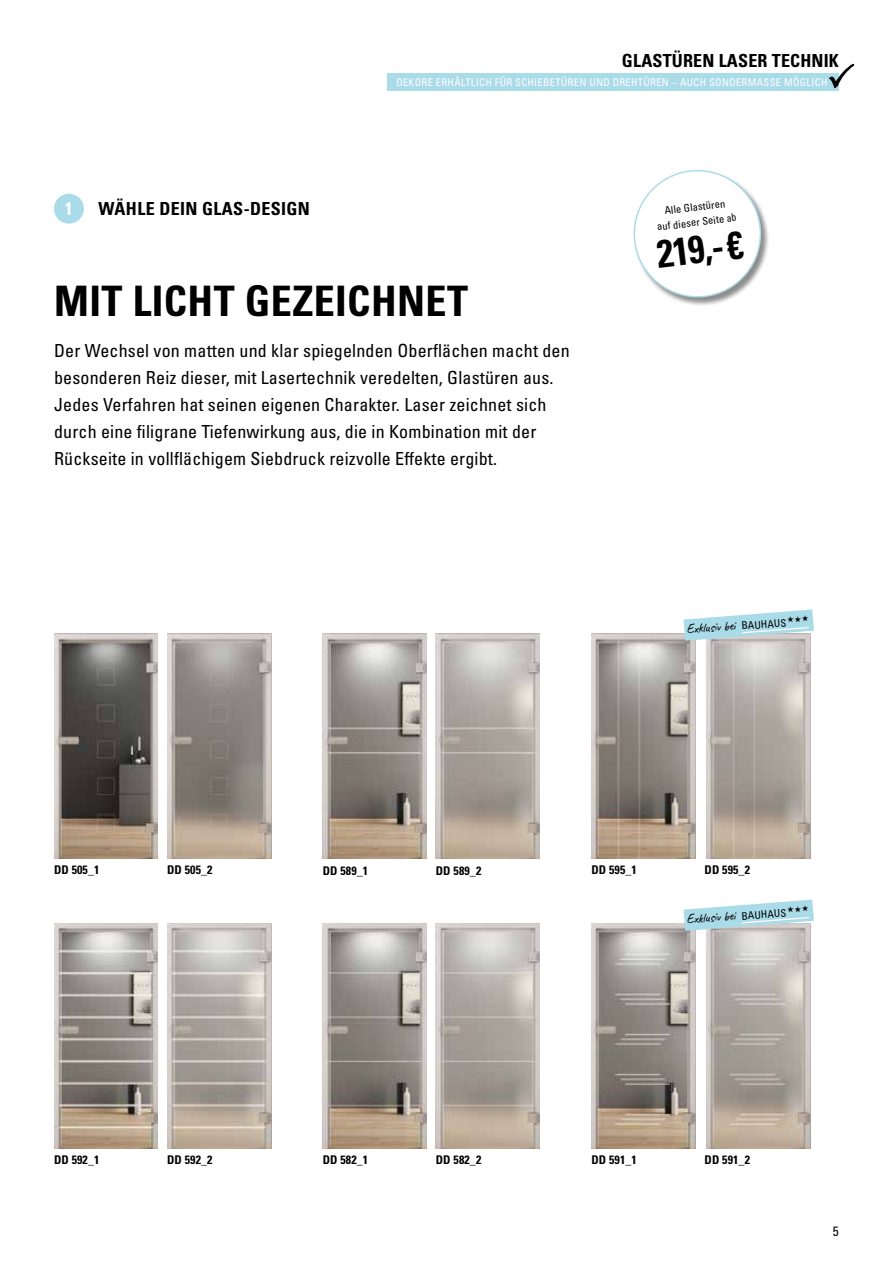
<style>
.page{position:relative;width:893px;height:1263px;background:#fff}
.page>*{position:absolute;margin:0;border:0;box-sizing:border-box;transform-origin:0 0}
.t1{font:700 condensed 42px "Univers LT Pro";letter-spacing:.01em;color:#000}
.t2{font:700 condensed 39px "Univers LT Pro";color:#000;scale:.95 1}
.t3{font:condensed 18px/27px "Univers LT Pro";letter-spacing:.01em;color:#000}
.t4{font:700 condensed 18px "Univers LT Pro";letter-spacing:.01em;color:#000}
.t5{font:700 condensed 18px "Univers LT Std";letter-spacing:.02em;color:#000}
.t6{font:700 condensed 18px "Univers LT Pro";color:#fff}
.t7{font:13.5px "Caveat";color:#000}
.t8{font:condensed 13.5px "Univers LT Pro";color:#000}
.t9{font:700 condensed 12px "Univers LT Pro";letter-spacing:.01em;color:#000}
.t10{font:condensed 10.5px "Univers LT Pro";letter-spacing:.03em;color:#fff}
.t11{font:condensed 10.5px/15px "Univers LT Pro";color:#000;text-align:center}
.s1{font-family:"Univers LT Pro";font-stretch:condensed;font-size:10.5px}
</style>
<div class="page">
<div style="left:387px;top:73px;width:452px;height:17px;background:#aadbe9"></div>
<svg style="left:829px;top:64px;width:25px;height:25px"></svg>
<img style="left:54px;top:634px;width:104px;height:225px">
<img style="left:167px;top:634px;width:104px;height:225px">
<img style="left:54px;top:923px;width:104px;height:225px">
<img style="left:167px;top:923px;width:104px;height:225px">
<img style="left:323px;top:923px;width:104px;height:225px">
<img style="left:436px;top:923px;width:104px;height:225px">
<img style="left:323px;top:634px;width:104px;height:225px">
<img style="left:436px;top:634px;width:104px;height:225px">
<img style="left:591px;top:634px;width:104px;height:225px">
<img style="left:706px;top:641px;width:104px;height:218px">
<img style="left:591px;top:923px;width:104px;height:225px">
<img style="left:706px;top:931px;width:104px;height:217px">
<div style="left:633px;top:170px;width:137px;height:136px;background:#000;opacity:.45"></div>
<div style="left:634px;top:171px;width:126px;height:126px;background:#fff;border-radius:50%"></div>
<div style="left:54px;top:194px;width:30px;height:30px;background:#aadbe9;border-radius:50%"></div>
<svg style="left:684px;top:609px;width:130px;height:32px"></svg>
<svg style="left:684px;top:899px;width:130px;height:32px"></svg>
<p class="t4" style="left:622px;top:50px;width:218px">GLASTÜREN LASER TECHNIK</p>
<p class="t6" style="left:65px;top:198px;width:9px">1</p>
<p class="t5" style="left:99px;top:198px;width:213px">WÄHLE DEIN GLAS-DESIGN</p>
<p class="t10" style="left:396px;top:75px;width:433px">DEKORE ERHÄLTLICH FÜR SCHIEBETÜREN UND DREHTÜREN – AUCH SONDERMASSE MÖGLICH</p>
<p class="t11" style="left:654px;top:204px;width:81px;rotate:-7deg">Alle Glastüren<br>auf dieser Seite ab</p>
<h2 class="t2" style="left:654px;top:231px;width:93px;rotate:-7deg">219,-€</h2>
<h1 class="t1" style="left:54px;top:276px;width:415px">MIT LICHT GEZEICHNET</h1>
<p class="t3" style="left:54px;top:336px;width:517px">Der Wechsel von matten und klar spiegelnden Oberflächen macht den besonderen Reiz dieser, mit Lasertechnik veredelten, Glastüren aus.<br>Jedes Verfahren hat seinen eigenen Charakter. Laser zeichnet sich durch eine filigrane Tiefenwirkung aus, die in Kombination mit der Rückseite in vollflächigem Siebdruck reizvolle Effekte ergibt.</p>
<p class="t7" style="left:686px;top:620px;width:101px;rotate:-4deg">Exklusiv bei <span class="s1">BAUHAUS</span></p>
<p class="t9" style="left:54px;top:862px;width:47px">DD 505_1</p>
<p class="t9" style="left:167px;top:862px;width:47px">DD 505_2</p>
<p class="t9" style="left:323px;top:863px;width:47px">DD 589_1</p>
<p class="t9" style="left:436px;top:863px;width:47px">DD 589_2</p>
<p class="t9" style="left:591px;top:862px;width:47px">DD 595_1</p>
<p class="t9" style="left:705px;top:862px;width:47px">DD 595_2</p>
<p class="t7" style="left:686px;top:910px;width:101px;rotate:-4deg">Exklusiv bei <span class="s1">BAUHAUS</span></p>
<p class="t9" style="left:54px;top:1152px;width:47px">DD 592_1</p>
<p class="t9" style="left:167px;top:1152px;width:47px">DD 592_2</p>
<p class="t9" style="left:323px;top:1152px;width:47px">DD 582_1</p>
<p class="t9" style="left:436px;top:1152px;width:47px">DD 582_2</p>
<p class="t9" style="left:591px;top:1152px;width:47px">DD 591_1</p>
<p class="t9" style="left:705px;top:1152px;width:47px">DD 591_2</p>
<p class="t8" style="left:833px;top:1222px;width:7px">5</p>
</div>
